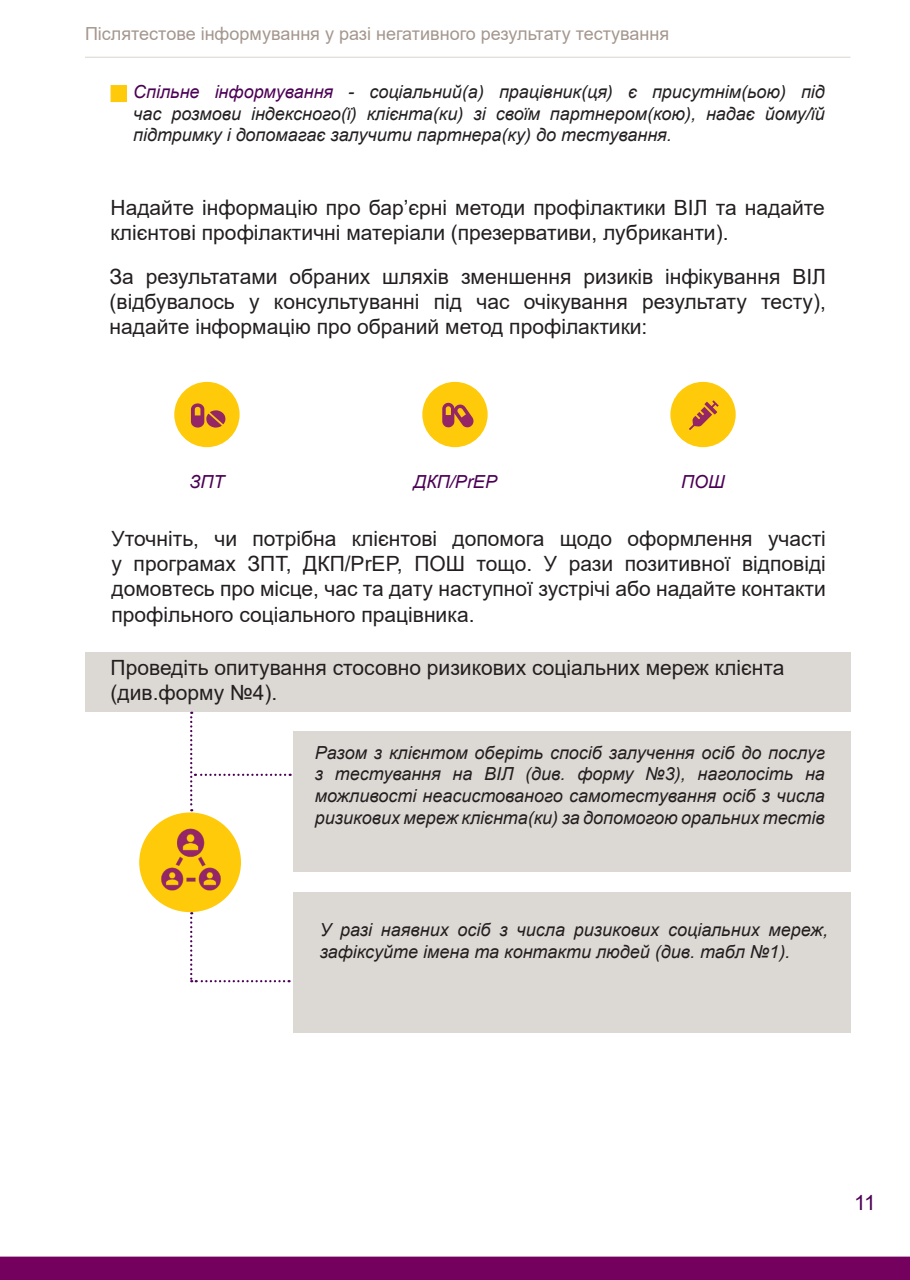
<style>
.page{position:relative;width:910px;height:1280px;background:#fff}
.page>*{position:absolute;margin:0;border:0;box-sizing:border-box;transform-origin:0 0}
.t1{font:21px/25.2px "Arial";color:#231f20;text-align:justify}
.t2{font:21px "Arial";color:#4c0055}
.t3{font:italic 18px/21.6px "Arial";color:#231f20;text-align:justify}
.t4{font:18px "Arial";color:#a4978e}
.t5{font:italic 18px "Arial";color:#4c0055}
.s1{color:#4c0055}
</style>
<div class="page">
<div style="left:1px;top:1257px;width:908px;height:22px;background:#74015e"></div>
<div style="left:0;top:1256px;width:910px;height:24px;border:2px solid #74015e"></div>
<div style="left:293px;top:892px;width:557px;height:140px;background:#dcd9d5"></div>
<hr style="left:85px;top:57px;width:765px;height:1px;background:#dcd9d5">
<div style="left:174px;top:382px;width:66px;height:65px;background:#feca0a;border-radius:50%"></div>
<div style="left:422px;top:382px;width:66px;height:65px;background:#feca0a;border-radius:50%"></div>
<div style="left:670px;top:382px;width:66px;height:65px;background:#feca0a;border-radius:50%"></div>
<svg style="left:689px;top:400px;width:30px;height:30px"></svg>
<svg style="left:191px;top:403px;width:34px;height:25px"></svg>
<svg style="left:442px;top:403px;width:31px;height:24px"></svg>
<div style="left:85px;top:652px;width:765px;height:60px;background:#dcd9d5"></div>
<div style="left:139px;top:812px;width:102px;height:100px;background:#feca0a;border-radius:50%"></div>
<svg style="left:190px;top:712px;width:101px;height:99px"></svg>
<div style="left:293px;top:732px;width:557px;height:140px;background:#dcd9d5"></div>
<img style="left:152px;top:818px;width:80px;height:84px">
<svg style="left:190px;top:912px;width:100px;height:70px"></svg>
<div style="left:111px;top:85px;width:16px;height:17px;background:#feca0a"></div>
<p class="t4" style="left:85px;top:21px;width:586px">Післятестове інформування у разі негативного результату тестування</p>
<p class="t3" style="left:133px;top:81px;width:693px"><span class="s1">Спільне інформування</span> - соціальний(а) працівник(ця) є присутнім(ьою) під час розмови індексного(ї) клієнта(ки) зі своїм партнером(кою), надає йому/їй підтримку і допомагає залучити партнера(ку) до тестування.</p>
<p class="t1" style="left:111px;top:195px;width:716px">Надайте інформацію про бар’єрні методи профілактики ВІЛ та надайте клієнтові профілактичні матеріали (презервативи, лубриканти).</p>
<p class="t1" style="left:110px;top:264px;width:718px">За результатами обраних шляхів зменшення ризиків інфікування ВІЛ (відбувалось у консультуванні під час очікування результату тесту), надайте інформацію про обраний метод профілактики:</p>
<p class="t5" style="left:189px;top:470px;width:37px">ЗПТ</p>
<p class="t5" style="left:414px;top:470px;width:85px">ДКП/PrEP</p>
<p class="t5" style="left:681px;top:470px;width:45px">ПОШ</p>
<p class="t1" style="left:112px;top:526px;width:716px">Уточніть, чи потрібна клієнтові допомога щодо оформлення участі у програмах ЗПТ, ДКП/PrEP, ПОШ тощо. У рази позитивної відповіді домовтесь про місце, час та дату наступної зустрічі або надайте контакти профільного соціального працівника.</p>
<p class="t1" style="left:111px;top:654px;width:675px">Проведіть опитування стосовно ризикових соціальних мереж клієнта</p>
<p class="t1" style="left:111px;top:680px;width:168px">(див.форму №4).</p>
<p class="t3" style="left:315px;top:742px;width:512px">Разом з клієнтом оберіть спосіб залучення осіб до послуг з тестування на ВІЛ (див. форму №3), наголосіть на можливості неасистованого самотестування осіб з числа ризикових мереж клієнта(ки) за допомогою оральних тестів</p>
<p class="t3" style="left:320px;top:919px;width:510px">У разі наявних осіб з числа ризикових соціальних мереж, зафіксуйте імена та контакти людей (див. табл №1).</p>
<p class="t2" style="left:854px;top:1188px;width:23px">11</p>
</div>
